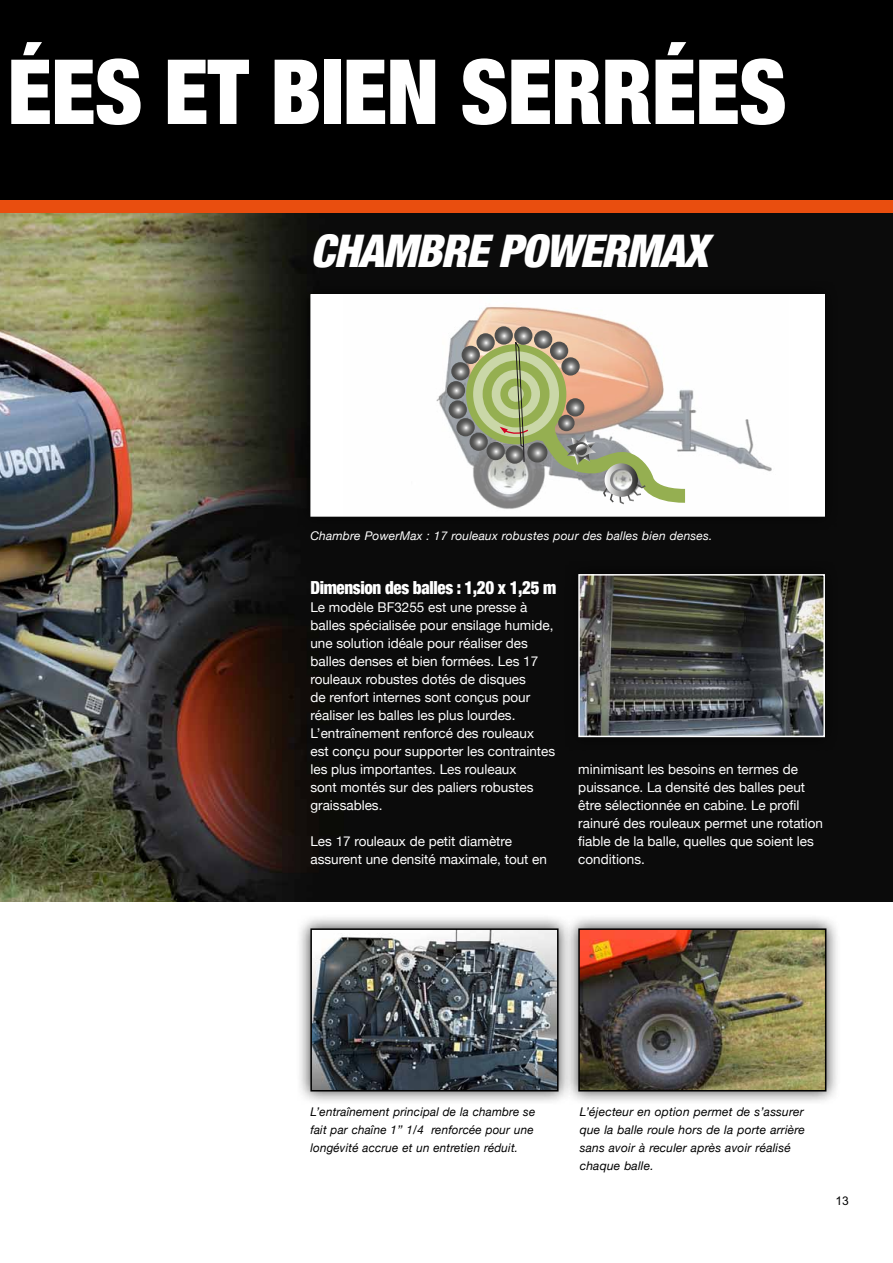
<style>
.page{position:relative;width:893px;height:1263px;background:#fff}
.page>*{position:absolute;margin:0;border:0;box-sizing:border-box;transform-origin:0 0}
.t1{font:900 condensed 90px "Helvetica Neue";letter-spacing:-.01em;color:#fff}
.t2{font:italic 900 condensed 45px "Helvetica Neue";color:#fff}
.t3{font:900 condensed 18px "Helvetica Neue";letter-spacing:-.02em;color:#fff;scale:.94 1}
.t4{font:13.5px/18px "Helvetica Neue";color:#fff}
.t5{font:italic 12px/18px "Helvetica Neue";letter-spacing:.015em;color:#000}
.t6{font:italic 12px "Helvetica Neue";letter-spacing:.015em;color:#fff}
.t7{font:12px "Arial";color:#000}
</style>
<div class="page">
<img style="left:0;top:213px;width:893px;height:688px">
<div style="left:0;top:0;width:893px;height:200px;background:#000"></div>
<div style="left:0;top:200px;width:893px;height:13px;background:#e94e0f"></div>
<div style="left:296px;top:914px;width:277px;height:192px;background:#000;opacity:.75"></div>
<img style="left:313px;top:931px;width:243px;height:157px">
<div style="left:310px;top:928px;width:249px;height:163px;border:2px solid #000"></div>
<div style="left:564px;top:914px;width:276px;height:192px;background:#000;opacity:.75"></div>
<img style="left:581px;top:931px;width:242px;height:157px">
<div style="left:578px;top:928px;width:248px;height:163px;border:2px solid #000"></div>
<div style="left:564px;top:560px;width:275px;height:191px;background:#090909"></div>
<img style="left:581px;top:577px;width:241px;height:157px">
<div style="left:578px;top:574px;width:247px;height:163px;border:2px solid #fff"></div>
<div style="left:296px;top:280px;width:543px;height:251px;background:#090909"></div>
<div style="left:311px;top:295px;width:513px;height:221px;background:#fff"></div>
<img style="left:436px;top:306px;width:336px;height:203px">
<div style="left:466px;top:344px;width:100px;height:100px;background:#95af51;border-radius:50%"></div>
<div style="left:473px;top:351px;width:86px;height:86px;background:#cad7a8;border-radius:50%"></div>
<div style="left:483px;top:361px;width:66px;height:66px;background:#95af51;border-radius:50%"></div>
<div style="left:492px;top:370px;width:48px;height:48px;background:#cad7a8;border-radius:50%"></div>
<svg style="left:476px;top:333px;width:19px;height:18px"></svg>
<svg style="left:495px;top:326px;width:18px;height:19px"></svg>
<svg style="left:514px;top:326px;width:18px;height:19px"></svg>
<svg style="left:534px;top:330px;width:18px;height:19px"></svg>
<svg style="left:462px;top:346px;width:18px;height:18px"></svg>
<svg style="left:451px;top:362px;width:19px;height:18px"></svg>
<svg style="left:447px;top:381px;width:18px;height:18px"></svg>
<svg style="left:449px;top:400px;width:18px;height:19px"></svg>
<svg style="left:456px;top:418px;width:19px;height:18px"></svg>
<svg style="left:470px;top:433px;width:18px;height:18px"></svg>
<svg style="left:486px;top:442px;width:19px;height:18px"></svg>
<svg style="left:500px;top:341px;width:185px;height:163px"></svg>
<div style="left:310px;top:294px;width:515px;height:223px;border:2px solid #fff"></div>
<h1 class="t1" style="left:7px;top:36px;width:781px">ées et bien serrées</h1>
<h2 class="t2" style="left:310px;top:223px;width:410px">CHAMBREPOWERMAX</h2>
<p class="t6" style="left:310px;top:529px;width:403px">Chambre PowerMax : 17 rouleaux robustes pour des balles bien denses.</p>
<h3 class="t3" style="left:310px;top:577px;width:263px">Dimension des balles : 1,20 x 1,25 m</h3>
<p class="t4" style="left:310px;top:598px;width:246px">Le modèle BF3255 est une presse à balles spécialisée pour ensilage humide, une solution idéale pour réaliser des balles denses et bien formées. Les 17 rouleaux robustes dotés de disques<br>de renfort internes sont conçus pour réaliser les balles les plus lourdes.<br>L’entraînement renforcé des rouleaux est conçu pour supporter les contraintes les plus importantes. Les rouleaux<br>sont montés sur des paliers robustes graissables.</p>
<p class="t4" style="left:310px;top:832px;width:238px">Les 17 rouleaux de petit diamètre assurent une densité maximale, tout en</p>
<p class="t4" style="left:578px;top:760px;width:246px">minimisant les besoins en termes de puissance. La densité des balles peut être sélectionnée en cabine. Le profil rainuré des rouleaux permet une rotation fiable de la balle, quelles que soient les conditions.</p>
<p class="t5" style="left:310px;top:1103px;width:226px">L’entraînement principal de la chambre se fait par chaîne 1’’ 1/4 renforcée pour une longévité accrue et un entretien réduit.</p>
<p class="t5" style="left:580px;top:1103px;width:227px">L’éjecteur en option permet de s’assurer que la balle roule hors de la porte arrière sans avoir à reculer après avoir réalisé chaque balle.</p>
<p class="t7" style="left:836px;top:1194px;width:15px">13</p>
</div>
